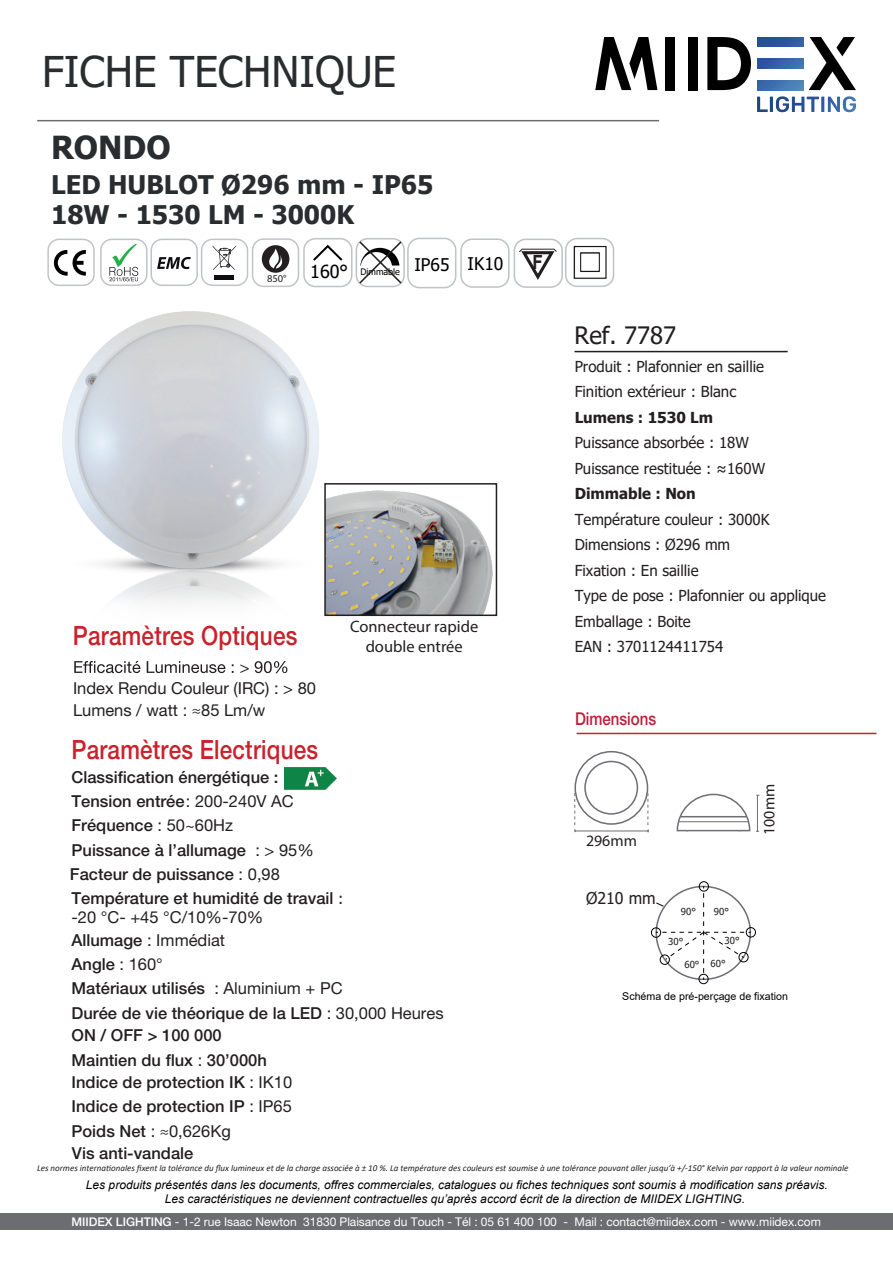
<style>
.page{position:relative;width:893px;height:1263px;background:#fff}
.page>*{position:absolute;margin:0;border:0;box-sizing:border-box;transform-origin:0 0}
.t1{font:42.3px "Tahoma";color:#292d2f}
.t2{font:700 31.65px "Tahoma";color:#292d2f}
.t3{font:500 26.55px "Helvetica Neue LT Std";letter-spacing:.01em;color:#cb212b;scale:.85 1}
.t4{font:700 25.65px/30.6px "Tahoma";color:#292d2f}
.t5{font:24px "Tahoma";color:#231f20}
.t6{font:700 19.5px "Arial";color:#231f20;scale:.88 1}
.t7{font:500 17.7px "Helvetica Neue LT Std";color:#bc1e3b;scale:.85 1}
.t8{font:500 16.5px/24.2px "Helvetica Neue LT Std";color:#231f20}
.t9{font:16.5px/22.2px "Helvetica Neue LT Std";color:#231f20}
.t10{font:16.5px/19.8px "Myriad Pro";color:#231f20;text-align:center}
.t11{font:16.2px "Tahoma";color:#231f20}
.t12{font:15.9px "Myriad Pro";color:#231f20}
.t13{font:15.15px/25.5px "Tahoma";color:#231f20}
.t14{font:700 15.15px "Tahoma";color:#231f20}
.t15{font:italic 12px/14.4px "Arial";color:#000001;text-align:center}
.t16{font:12px "Helvetica Neue LT Std";letter-spacing:-.005em;color:#fff}
.t17{font:10.65px "Arial";color:#000001}
.t18{font:10.5px "Myriad Pro";color:#231f20}
.t19{font:9.6px "Tahoma";color:#231f20}
.t20{font:italic 9px "Calibri";color:#231f20}
.t21{font:9px "Tahoma";color:#000}
.s1{font-size:18px}
.s2{font-size:16.65px}
.s3{font-weight:400}
.s4{font-family:"Tahoma";font-weight:400;font-size:15.15px}
.s5{font-weight:400;font-size:16.65px}
.s6{font-weight:500}
</style>
<div class="page">
<img style="left:62px;top:311px;width:294px;height:306px">
<svg style="left:74px;top:661px;width:213px;height:12px"></svg>
<hr style="left:575px;top:351px;width:213px;height:1px;background:#231f20">
<div style="left:100px;top:239px;width:48px;height:47px;border:1px solid #c1c4c7;border-radius:11px"></div>
<div style="left:47px;top:239px;width:48px;height:47px;border:1px solid #c1c4c7;border-radius:11px"></div>
<div style="left:150px;top:239px;width:48px;height:47px;border:1px solid #c1c4c7;border-radius:11px"></div>
<div style="left:201px;top:239px;width:47px;height:47px;border:1px solid #c1c4c7;border-radius:11px"></div>
<svg style="left:54px;top:250px;width:32px;height:26px"></svg>
<svg style="left:157px;top:257px;width:34px;height:12px"></svg>
<svg style="left:213px;top:245px;width:23px;height:25px"></svg>
<div style="left:214px;top:275px;width:20px;height:5px;background:#0f0c12"></div>
<div style="left:303px;top:238px;width:50px;height:49px;border:2px solid #c1c4c7;border-radius:11px"></div>
<svg style="left:313px;top:245px;width:29px;height:16px"></svg>
<div style="left:356px;top:238px;width:49px;height:49px;border:2px solid #c1c4c7;border-radius:11px"></div>
<div style="left:407px;top:238px;width:49px;height:50px;border:2px solid #c1c4c7;border-radius:12px"></div>
<div style="left:460px;top:238px;width:50px;height:50px;border:2px solid #c1c4c7;border-radius:11px"></div>
<svg style="left:109px;top:244px;width:29px;height:37px"></svg>
<svg style="left:358px;top:240px;width:45px;height:45px"></svg>
<svg style="left:574px;top:751px;width:75px;height:81px"></svg>
<svg style="left:676px;top:793px;width:83px;height:39px"></svg>
<div style="left:514px;top:239px;width:49px;height:49px;border:2px solid #c1c4c7;border-radius:11px"></div>
<div style="left:565px;top:238px;width:49px;height:49px;border:2px solid #c1c4c7;border-radius:11px"></div>
<img style="left:567px;top:238px;width:46px;height:47px">
<img style="left:285px;top:767px;width:51px;height:22px">
<hr style="left:577px;top:733px;width:299px;height:1px;background:#d01f26">
<div style="left:0;top:1213px;width:893px;height:17px;background:#6c6d70"></div>
<div style="left:699px;top:881px;width:10px;height:10px;border:1px solid #000;border-radius:50%"></div>
<div style="left:746px;top:927px;width:10px;height:10px;border:1px solid #000;border-radius:50%"></div>
<div style="left:699px;top:974px;width:9px;height:10px;border:1px solid #000;border-radius:50%"></div>
<div style="left:651px;top:928px;width:10px;height:9px;border:1px solid #000;border-radius:50%"></div>
<svg style="left:655px;top:886px;width:96px;height:94px"></svg>
<div style="left:252px;top:238px;width:47px;height:49px;border:1px solid #c1c4c7;border-radius:11px"></div>
<div style="left:262px;top:245px;width:27px;height:28px;background:#231f20;border-radius:50%"></div>
<svg style="left:269px;top:248px;width:14px;height:21px"></svg>
<img style="left:325px;top:481px;width:168px;height:132px">
<div style="left:324px;top:483px;width:173px;height:133px;border:2px solid #231f20"></div>
<svg style="left:519px;top:248px;width:38px;height:32px"></svg>
<hr style="left:37px;top:120px;width:622px;height:1px;background:#6c6d70">
<svg style="left:809px;top:37px;width:47px;height:53px"></svg>
<svg style="left:707px;top:37px;width:44px;height:53px"></svg>
<div style="left:688px;top:37px;width:10px;height:53px;background:#000001"></div>
<div style="left:665px;top:37px;width:10px;height:53px;background:#000001"></div>
<svg style="left:757px;top:96px;width:99px;height:16px"></svg>
<svg style="left:595px;top:37px;width:62px;height:53px"></svg>
<svg style="left:757px;top:37px;width:46px;height:9px"></svg>
<svg style="left:757px;top:59px;width:46px;height:9px"></svg>
<svg style="left:757px;top:81px;width:46px;height:9px"></svg>
<h1 class="t1" style="left:42px;top:43px;width:356px">FICHE TECHNIQUE</h1>
<h2 class="t2" style="left:51px;top:126px;width:121px">RONDO</h2>
<h3 class="t4" style="left:51px;top:170px;width:384px">LED HUBLOT Ø296 mm - IP65<br>18W - 1530 LM - 3000K</h3>
<p class="t18" style="left:267px;top:272px;width:21px">850°</p>
<p class="t21" style="left:310px;top:266px;width:195px"><span class="s1">160°</span> Dimmable <sup>IP65</sup> <sup>IK10</sup></p>
<p class="t6" style="left:533px;top:248px;width:13px">F</p>
<h3 class="t3" style="left:73px;top:619px;width:265px">Paramètres Optiques</h3>
<p class="t9" style="left:73px;top:677px;width:245px">Index Rendu Couleur (IRC) : &gt; 80<br>Lumens / watt : <span class="s2">≈85</span> Lm/w</p>
<h3 class="t3" style="left:72px;top:733px;width:292px">Paramètres Electriques</h3>
<p class="t8" style="left:72px;top:765px;width:208px">Classification énergétique :</p>
<p class="t10" style="left:350px;top:616px;width:130px">Connecteur rapide double entrée</p>
<p class="t8" style="left:72px;top:789px;width:244px">Tension entrée <span class="s3">: 200-240V AC<br></span>Fréquence <span class="s3">: 50~60Hz<br></span>Puissance à l’allumage <span class="s3">: &gt; 95%</span></p>
<p class="t8" style="left:72px;top:888px;width:273px;line-height:19.8px">Température et humidité de travail <span class="s4">: </span><span class="s3">-20 °C- +45 °C/10%-70%</span></p>
<p class="t8" style="left:72px;top:928px;width:374px">Allumage <span class="s3">: Immédiat<br></span>Angle <span class="s3">: 160°<br></span>Matériaux utilisés <span class="s3">: Aluminium + PC<br></span>Durée de vie théorique de la LED <span class="s3">: 30,000 Heures</span></p>
<p class="t8" style="left:70px;top:862px;width:212px">Facteur de puissance <span class="s3">: 0,98</span></p>
<p class="t8" style="left:72px;top:1023px;width:152px">ON / OFF &gt; 100 000</p>
<p class="t8" style="left:72px;top:1047px;width:197px">Maintien du flux <span class="s3">:</span> 30’000h</p>
<p class="t8" style="left:72px;top:1070px;width:222px">Indice de protection IK <span class="s3">: IK10</span></p>
<p class="t8" style="left:72px;top:1118px;width:161px">Poids Net <span class="s3">:</span> <span class="s5">≈</span><span class="s3">0,626Kg</span></p>
<p class="t8" style="left:72px;top:1094px;width:222px">Indice de protection IP <span class="s3">: IP65</span></p>
<p class="t8" style="left:72px;top:1141px;width:123px">Vis anti-vandale</p>
<h3 class="t5" style="left:575px;top:320px;width:103px">Ref. 7787</h3>
<p class="t13" style="left:575px;top:354px;width:191px">Produit : Plafonnier en saillie<br>Finition extérieur : Blanc</p>
<p class="t14" style="left:575px;top:406px;width:140px">Lumens : 1530 Lm</p>
<p class="t13" style="left:575px;top:431px;width:192px">Puissance absorbée : 18W<br>Puissance restituée : ≈160W</p>
<p class="t14" style="left:575px;top:483px;width:123px">Dimmable : Non</p>
<p class="t13" style="left:575px;top:507px;width:253px">Température couleur : 3000K<br>Dimensions : Ø296 mm<br>Fixation : En saillie<br>Type de pose : Plafonnier ou applique<br>Emballage : Boite<br>EAN : 3701124411754</p>
<p class="t7" style="left:575px;top:708px;width:97px">Dimensions</p>
<p class="t12" style="left:586px;top:831px;width:52px">296mm</p>
<p class="t11" style="left:586px;top:887px;width:71px">Ø210 mm</p>
<p class="t19" style="left:681px;top:905px;width:17px">90°</p>
<p class="t19" style="left:714px;top:905px;width:17px">90°</p>
<p class="t19" style="left:668px;top:935px;width:17px">30°</p>
<p class="t19" style="left:725px;top:934px;width:17px">30°</p>
<p class="t19" style="left:684px;top:957px;width:43px">60° 60°</p>
<p class="t12" style="left:759px;top:835px;width:52px;rotate:-90deg">100mm</p>
<p class="t17" style="left:622px;top:989px;width:167px">Schéma de pré-perçage de fixation</p>
<p class="t20" style="left:37px;top:1161px;width:813px">Les normes internationales fixent la tolérance du flux lumineux et de la charge associée à ± 10 %. La température des couleurs est soumise à une tolérance pouvant aller jusqu’à +/-150° Kelvin par rapport à la valeur nominale</p>
<p class="t15" style="left:86px;top:1178px;width:743px">Les produits présentés dans les documents, offres commerciales, catalogues ou fiches techniques sont soumis à modification sans préavis.<br>Les caractéristiques ne deviennent contractuelles qu’après accord écrit de la direction de MIIDEX LIGHTING.</p>
<p class="t16" style="left:199px;top:1212px;width:646px">31830 Plaisance du Touch - Tél : 05 61 400 100 - Fax : 05 61 99 38 43 - Mail : contact@miidex.com - www.miidex.com</p>
<p class="t16" style="left:72px;top:1215px;width:751px"><span class="s6">MIIDEX LIGHTING</span> - 1-2 rue Isaac Newton 31830 Plaisance du Touch - Tél : 05 61 400 100 - Mail : contact@miidex.com - www.miidex.com</p>
</div>
